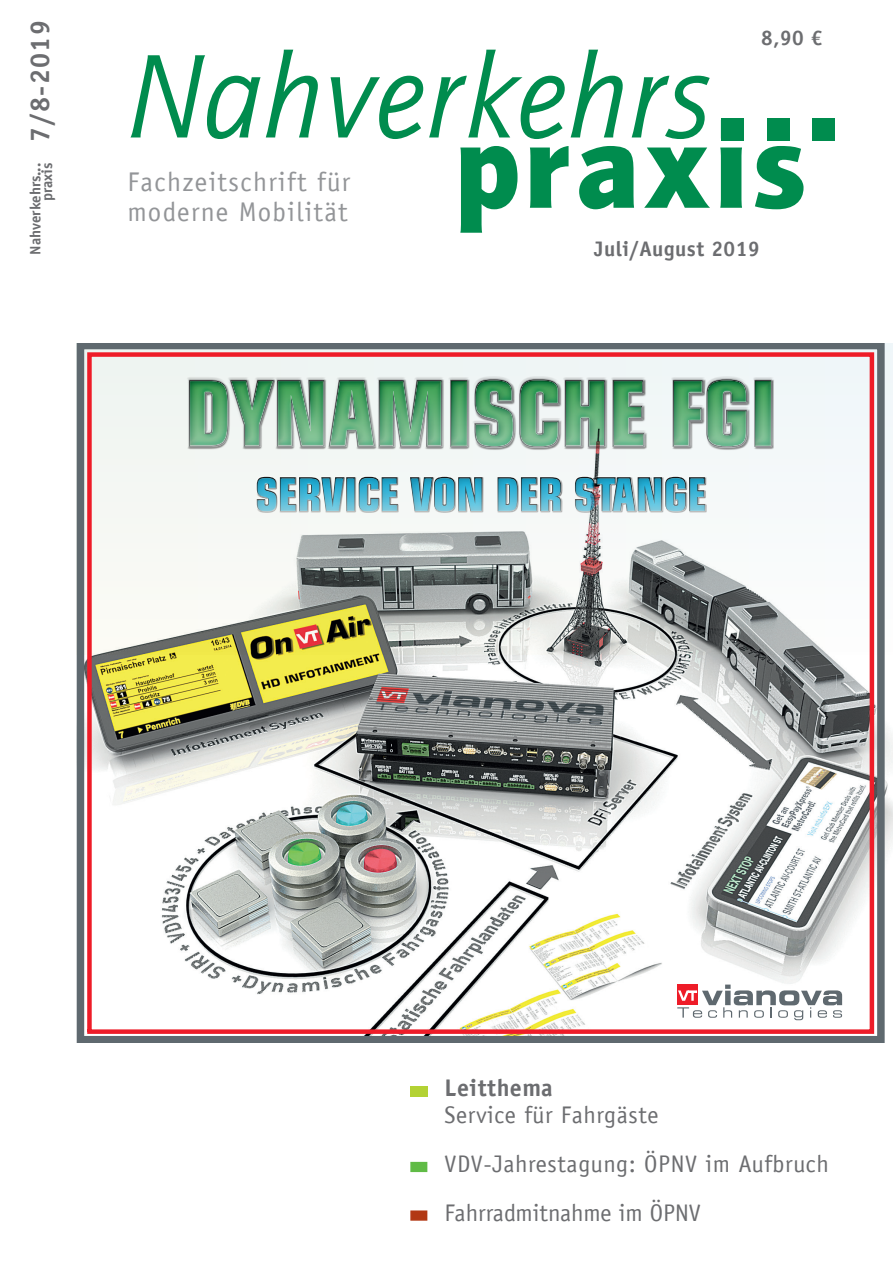
<style>
.page{position:relative;width:893px;height:1263px;background:#fff}
.page>*{position:absolute;margin:0;border:0;box-sizing:border-box;transform-origin:0 0}
.t1{font:italic 120px "AT Quay Sans";color:#008c4e}
.t2{font:900 120px "AT Quay Sans";letter-spacing:.025em;color:#008c4e}
.t3{font:700 condensed 45px "Eurostile LT Std";color:#00acdd}
.t4{font:27px/30px "Officina Sans LT";letter-spacing:.05em;color:#939598}
.t5{font:700 27px "Officina Serif LT";color:#6c6d70}
.Inhalt_Kapitel_neu{font:24px/27px "Officina Sans LT";letter-spacing:.025em;color:#6c6d70}
.Inhalt_Kapitel_neu-2{font:24px "Officina Sans LT";color:#6c6d70}
.t6{font:700 21px "Officina Sans LT";letter-spacing:.025em;color:#6c6d70}
.t7{font:700 15px/11.7px "Officina Sans LT";color:#6c6d70;text-align:right}
.s1{font-weight:700}
</style>
<div class="page">
<svg style="left:77px;top:344px;width:808px;height:698px"></svg>
<svg style="left:83px;top:350px;width:793px;height:686px"></svg>
<svg style="left:677px;top:984px;width:165px;height:36px"></svg>
<div style="left:186px;top:381px;width:589px;height:70px;background:#fff;opacity:.5"></div>
<div style="left:186px;top:375px;width:589px;height:70px;background:#231f20;opacity:.5"></div>
<div style="left:181px;top:456px;width:600px;height:85px;background:#231f20;opacity:.4"></div>
<div style="left:255px;top:477px;width:452px;height:36px;background:#fff;opacity:.75"></div>
<div style="left:255px;top:475px;width:452px;height:37px;background:#231f20;opacity:.75"></div>
<div style="left:813px;top:118px;width:22px;height:23px;background:#008c4e"></div>
<div style="left:721px;top:118px;width:22px;height:23px;background:#008c4e"></div>
<div style="left:768px;top:118px;width:22px;height:23px;background:#008c4e"></div>
<div style="left:410px;top:1086px;width:17px;height:10px;background:#b3d234"></div>
<div style="left:410px;top:1162px;width:17px;height:10px;background:#60bb46"></div>
<div style="left:410px;top:1210px;width:17px;height:11px;background:#b23814;border:2px solid #b23814"></div>
<p class="t5" style="left:23px;top:142px;width:123px;rotate:-90deg">7/8-2019</p>
<p class="t7" style="left:29px;top:255px;width:93px;rotate:-90deg">Nahverkehrs... praxis</p>
<p class="t4" style="left:128px;top:167px;width:224px">Fachzeitschrift für moderne Mobilität</p>
<p class="t6" style="left:761px;top:24px;width:63px">8,90 €</p>
<p class="t1" style="left:128px;top:27px;width:585px">Nahverkehrs</p>
<p class="t2" style="left:454px;top:93px;width:354px">praxis</p>
<p class="t6" style="left:594px;top:236px;width:167px">Juli/August 2019</p>
<h2 class="t3" style="left:256px;top:467px;width:452px">SERVICE VON DER STANGE</h2>
<p class="Inhalt_Kapitel_neu" style="left:444px;top:1075px;width:216px"><span class="s1">Leitthema<br></span>Service für Fahrgäste</p>
<p class="Inhalt_Kapitel_neu" style="left:444px;top:1150px;width:386px">VDV-Jahrestagung: ÖPNV im Aufbruch</p>
<p class="Inhalt_Kapitel_neu-2" style="left:444px;top:1198px;width:258px">Fahrradmitnahme im ÖPNV</p>
</div>
